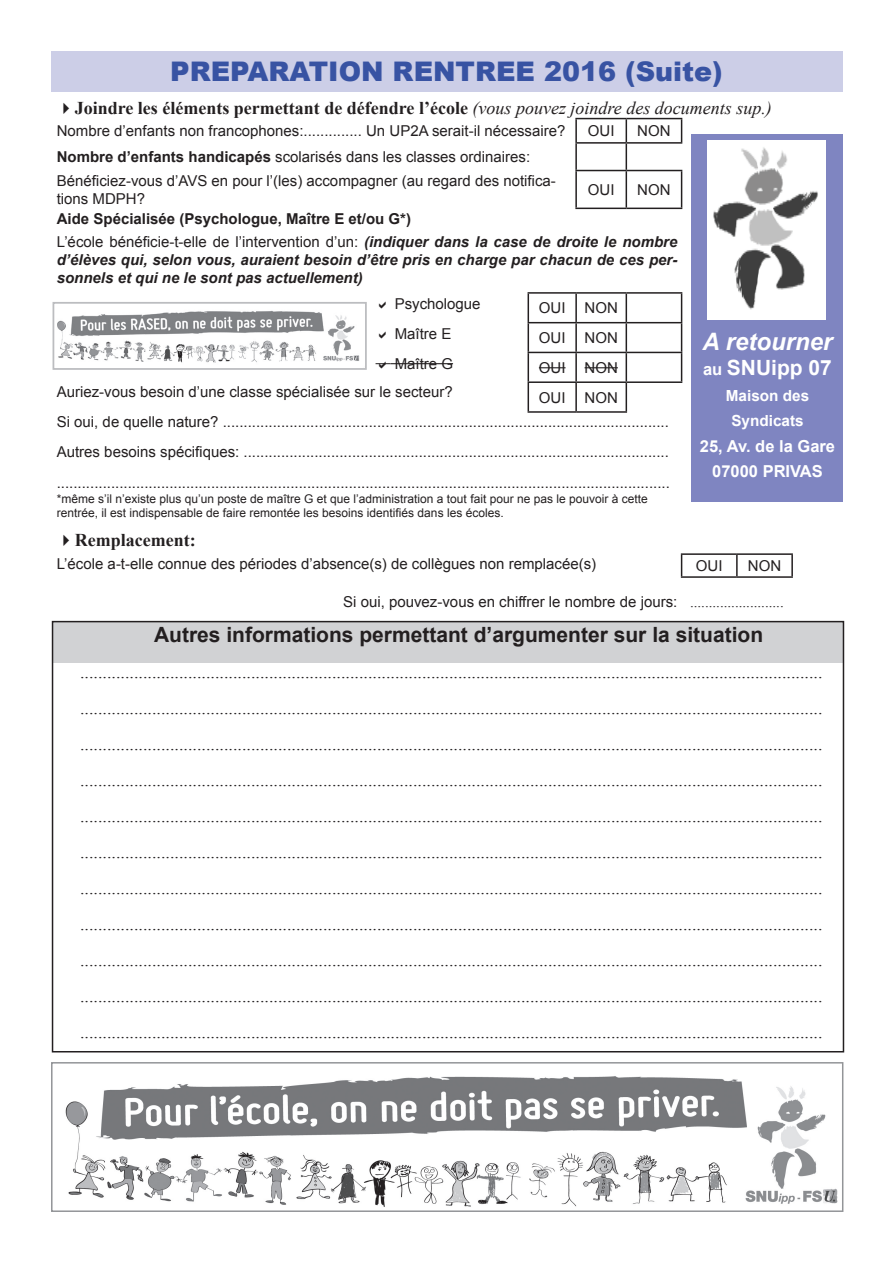
<style>
.page{position:relative;width:893px;height:1263px;background:#fff}
.page>*{position:absolute;margin:0;border:0;box-sizing:border-box;transform-origin:0 0}
.t1{font:900 27px "Arial";color:#3853a3}
.t2{font:italic 700 24px "Arial";color:#fff}
.t3{font:700 21px "Arial";color:#231f20}
.t4{font:700 21px "Arial";color:#fff}
.t5{font:18px/36px "Times New Roman";color:#231f20;text-align:justify}
.t6{font:700 18px "Times New Roman";color:#231f20}
.t7{font:700 16.5px/25.5px "Arial";color:#fff;text-align:center}
.t8{font:700 15.3px/25.5px "Arial";color:#fff;text-align:center}
.t9{font:15px/23.7px "Arial";color:#231f20}
.t10{font:italic 700 15px/18px "Arial";color:#231f20}
.t11{font:12px/14.4px "Arial";color:#231f20}
.s1{font-weight:400;font-style:italic}
.s2{font-weight:700}
.s3{font-weight:700;font-style:italic}
.s4{font-size:16.5px}
.s5{font-family:"Times New Roman"}
</style>
<div class="page">
<div style="left:53px;top:621px;width:791px;height:42px;background:#d1d2d4"></div>
<div style="left:692px;top:134px;width:151px;height:368px;background:#7f85c1"></div>
<img style="left:708px;top:141px;width:118px;height:178px">
<img style="left:65px;top:1076px;width:773px;height:131px">
<div style="left:51px;top:1062px;width:792px;height:150px;border:2px solid #939598"></div>
<div style="left:52px;top:621px;width:792px;height:431px;border:2px solid #231f20"></div>
<hr style="left:575px;top:118px;width:51px;height:1px;background:#231f20">
<hr style="left:575px;top:119px;width:2px;height:23px;background:#231f20">
<hr style="left:626px;top:118px;width:56px;height:1px;background:#231f20">
<svg style="left:681px;top:119px;width:1px;height:23px"></svg>
<hr style="left:575px;top:142px;width:51px;height:2px;background:#231f20">
<hr style="left:626px;top:142px;width:56px;height:2px;background:#231f20">
<hr style="left:575px;top:170px;width:51px;height:1px;background:#231f20">
<hr style="left:575px;top:171px;width:2px;height:37px;background:#231f20">
<hr style="left:626px;top:170px;width:56px;height:1px;background:#231f20">
<hr style="left:626px;top:171px;width:1px;height:37px;background:#231f20">
<hr style="left:681px;top:171px;width:1px;height:37px;background:#231f20">
<hr style="left:575px;top:208px;width:51px;height:1px;background:#231f20">
<hr style="left:626px;top:208px;width:56px;height:1px;background:#231f20">
<hr style="left:528px;top:292px;width:48px;height:2px;background:#231f20">
<hr style="left:576px;top:292px;width:50px;height:2px;background:#231f20">
<hr style="left:575px;top:294px;width:2px;height:28px;background:#231f20">
<hr style="left:626px;top:292px;width:56px;height:2px;background:#231f20">
<hr style="left:528px;top:322px;width:48px;height:1px;background:#231f20">
<hr style="left:576px;top:322px;width:50px;height:1px;background:#231f20">
<hr style="left:575px;top:323px;width:2px;height:29px;background:#231f20">
<hr style="left:626px;top:322px;width:56px;height:1px;background:#231f20">
<hr style="left:528px;top:352px;width:48px;height:1px;background:#231f20">
<hr style="left:576px;top:352px;width:50px;height:1px;background:#231f20">
<hr style="left:575px;top:353px;width:2px;height:28px;background:#231f20">
<hr style="left:626px;top:352px;width:56px;height:1px;background:#231f20">
<svg style="left:681px;top:294px;width:1px;height:87px"></svg>
<hr style="left:528px;top:381px;width:48px;height:2px;background:#231f20">
<hr style="left:576px;top:381px;width:50px;height:2px;background:#231f20">
<hr style="left:575px;top:383px;width:2px;height:28px;background:#231f20">
<hr style="left:626px;top:381px;width:56px;height:2px;background:#231f20">
<svg style="left:626px;top:294px;width:1px;height:117px"></svg>
<hr style="left:528px;top:411px;width:48px;height:2px;background:#231f20">
<hr style="left:576px;top:411px;width:51px;height:2px;background:#231f20">
<hr style="left:681px;top:553px;width:56px;height:2px;background:#231f20">
<svg style="left:681px;top:555px;width:1px;height:21px"></svg>
<hr style="left:737px;top:553px;width:56px;height:2px;background:#231f20">
<hr style="left:736px;top:555px;width:2px;height:21px;background:#231f20">
<hr style="left:791px;top:555px;width:2px;height:21px;background:#231f20">
<hr style="left:681px;top:576px;width:56px;height:2px;background:#231f20">
<hr style="left:737px;top:576px;width:56px;height:2px;background:#231f20">
<hr style="left:575px;top:144px;width:2px;height:26px;background:#231f20">
<svg style="left:626px;top:119px;width:1px;height:51px"></svg>
<svg style="left:528px;top:294px;width:1px;height:117px"></svg>
<hr style="left:391px;top:363px;width:62px;height:1px;background:#231f20">
<svg style="left:539px;top:367px;width:27px;height:1px"></svg>
<hr style="left:585px;top:367px;width:33px;height:1px;background:#231f20">
<img style="left:57px;top:311px;width:303px;height:52px">
<div style="left:53px;top:302px;width:314px;height:68px;border:2px solid #bcbdc0"></div>
<div style="left:51px;top:51px;width:791px;height:41px;background:#cccee7"></div>
<svg style="left:376px;top:363px;width:15px;height:2px"></svg>
<h1 class="t1" style="left:170px;top:52px;width:554px">PREPARATION RENTREE 2016 (Suite)</h1>
<p class="t6" style="left:57px;top:96px;width:717px">✔Joindre les éléments permettant de défendre l’école <span class="s1">(vous pouvez joindre des documents sup.)</span></p>
<p class="t9" style="left:57px;top:119px;width:510px">Nombre d’enfants non francophones:.............. Un UP2A serait-il nécessaire?</p>
<p class="t9" style="left:588px;top:119px;width:28px">OUI</p>
<p class="t9" style="left:637px;top:119px;width:35px">NON</p>
<p class="t9" style="left:57px;top:145px;width:501px"><span class="s2">Nombre d’enfants handicapés</span> scolarisés dans les classes ordinaires:<br>Bénéficiez-vous d’AVS en pour l’(les) accompagner (au regard des notifica-</p>
<p class="t9" style="left:57px;top:187px;width:90px">tions MDPH?</p>
<p class="t9" style="left:588px;top:178px;width:28px">OUI</p>
<p class="t9" style="left:637px;top:178px;width:35px">NON</p>
<p class="t9" style="left:57px;top:207px;width:622px;line-height:23px"><span class="s2">Aide Spécialisée (Psychologue, Maître E et/ou G*)<br></span>L’école bénéficie-t-elle de l’intervention d’un: <span class="s3">(indiquer dans la case de droite le nombre</span></p>
<p class="t10" style="left:57px;top:251px;width:622px">d’élèves qui, selon vous, auraient besoin d’être pris en charge par chacun de ces per&shy;sonnels et qui ne le sont pas actuellement)</p>
<p class="t9" style="left:395px;top:292px;width:87px">Psychologue</p>
<p class="t9" style="left:539px;top:296px;width:28px">OUI</p>
<p class="t9" style="left:585px;top:296px;width:35px">NON</p>
<p class="t9" style="left:395px;top:322px;width:58px">Maître E</p>
<p class="t9" style="left:539px;top:326px;width:28px">OUI</p>
<p class="t9" style="left:585px;top:326px;width:35px">NON</p>
<p class="t9" style="left:395px;top:352px;width:60px">Maître G</p>
<p class="t9" style="left:539px;top:356px;width:28px">OUI</p>
<p class="t9" style="left:585px;top:356px;width:35px">NON</p>
<p class="t9" style="left:57px;top:380px;width:397px">Auriez-vous besoin d’une classe spécialisée sur le secteur?</p>
<p class="t9" style="left:539px;top:386px;width:28px">OUI</p>
<h2 class="t2" style="left:703px;top:325px;width:131px">A retourner</h2>
<p class="t4" style="left:703px;top:354px;width:130px"><span class="s4">au</span> SNUipp 07</p>
<p class="t8" style="left:726px;top:383px;width:85px">Maison des<br>Syndicats</p>
<p class="t7" style="left:700px;top:434px;width:137px">25, Av. de la Gare<br>07000 PRIVAS</p>
<p class="t9" style="left:57px;top:385px;width:614px;line-height:24.6px;text-indent:528px">NON<br>Si oui, de quelle nature? ...........................................................................................................</p>
<p class="t9" style="left:57px;top:436px;width:614px;line-height:31.5px">Autres besoins spécifiques: ...................................................................................................... ...................................................................................................................................................</p>
<p class="t11" style="left:57px;top:491px;width:592px">*même s’il n’existe plus qu’un poste de maître G et que l’administration a tout fait pour ne pas le pouvoir à cette rentrée, il est indispensable de faire remontée les besoins identifiés dans les écoles.</p>
<p class="t6" style="left:57px;top:528px;width:140px">✔Remplacement:</p>
<p class="t9" style="left:57px;top:552px;width:541px">L’école a-t-elle connue des périodes d’absence(s) de collègues non remplacée(s)</p>
<p class="t9" style="left:696px;top:554px;width:28px">OUI</p>
<p class="t9" style="left:748px;top:554px;width:35px">NON</p>
<p class="t9" style="left:343px;top:590px;width:442px">Si oui, pouvez-vous en chiffrer le nombre de jours: <span class="s5">.........................</span></p>
<p class="t3" style="left:154px;top:620px;width:611px">Autres informations permettant d’argumenter sur la situation</p>
<p class="t5" style="left:80px;top:654px;width:744px">..................................................................................................................................................................... ..................................................................................................................................................................... ..................................................................................................................................................................... ..................................................................................................................................................................... ..................................................................................................................................................................... ..................................................................................................................................................................... ..................................................................................................................................................................... ..................................................................................................................................................................... ..................................................................................................................................................................... ..................................................................................................................................................................... .....................................................................................................................................................................</p>
</div>
